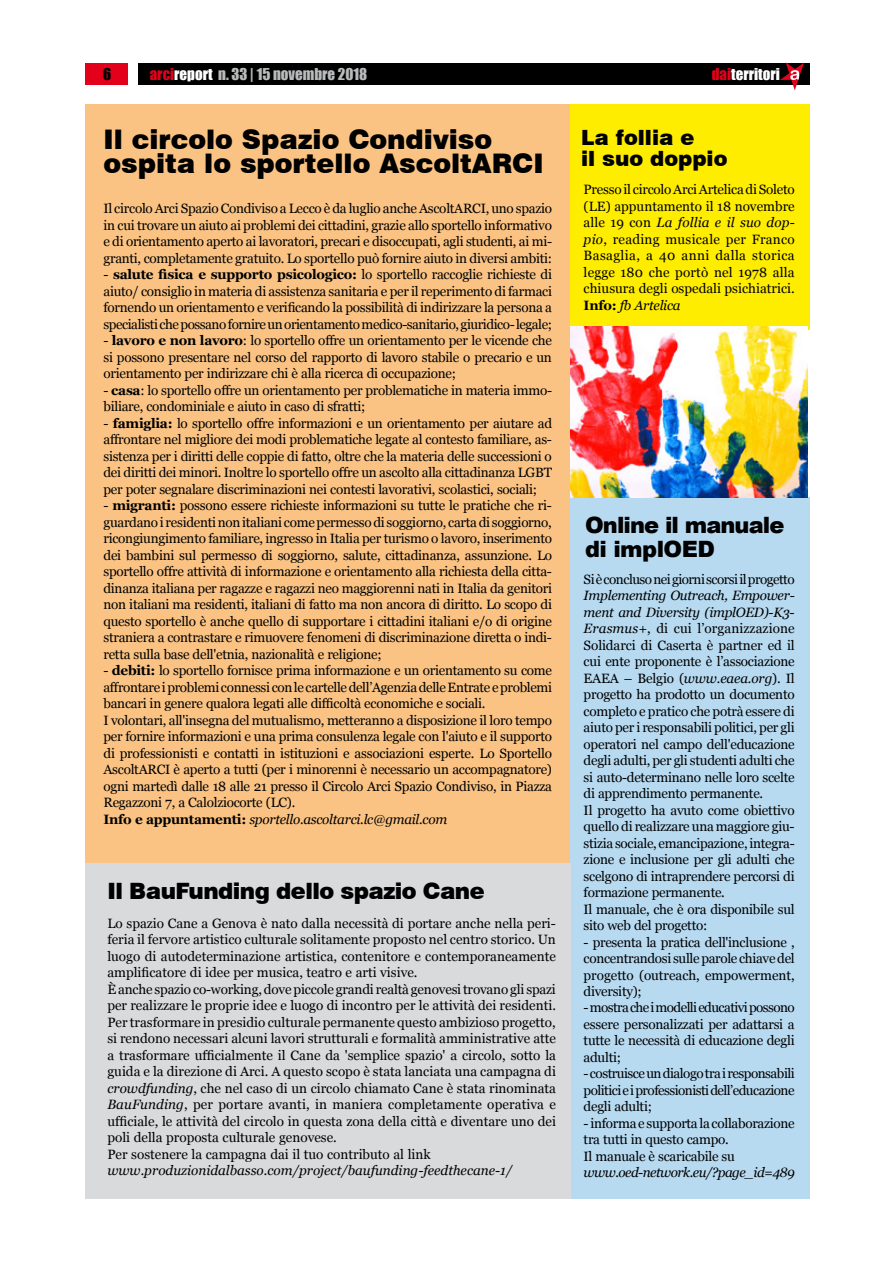
<style>
.page{position:relative;width:893px;height:1263px;background:#fff}
.page>*{position:absolute;margin:0;border:0;box-sizing:border-box;transform-origin:0 0}
.t1{font:900 27px/24px "Swiss 721 BT";color:#000}
.t2{font:900 22.5px "Swiss 721 BT";letter-spacing:-.025em;color:#000}
.t3{font:900 22.5px/24px "Arial";letter-spacing:-.04em;color:#000}
.t4{font:900 21px/21px "Swiss 721 BT";color:#000}
.t5{font:15px "Impact";color:#b9bbbc}
.t6{font:15px "Impact";color:#fff}
.t7{font:15px "Impact";color:#000}
.t8{font:13.5px/16.5px "Georgia";letter-spacing:-.02em;color:#000;text-align:justify}
.t9{font:13.5px/16.5px "Georgia";color:#000}
.t10{font:italic 13.5px "Georgia";color:#000}
.t11{font:13.5px "Georgia";letter-spacing:-.04em;color:#000}
.t12{font:italic 13.5px "Georgia";letter-spacing:-.04em;color:#000}
.s1{color:#e2001a}
.s2{color:#fff}
.s3{font-weight:700}
.s4{font-style:italic}
</style>
<div class="page">
<div style="left:85px;top:64px;width:43px;height:21px;background:#e2001a"></div>
<div style="left:138px;top:64px;width:672px;height:21px;background:#000"></div>
<svg style="left:780px;top:62px;width:24px;height:28px"></svg>
<div style="left:85px;top:104px;width:485px;height:759px;background:#fac383"></div>
<div style="left:570px;top:104px;width:240px;height:226px;background:#ffed00"></div>
<div style="left:570px;top:497px;width:240px;height:702px;background:#b7daf1"></div>
<div style="left:85px;top:863px;width:485px;height:336px;background:#d9dadb"></div>
<img style="left:571px;top:327px;width:237px;height:170px">
<p class="t7" style="left:103px;top:62px;width:10px">6</p>
<p class="t5" style="left:150px;top:62px;width:219px"><span class="s1">arci</span><span class="s2">report</span> n. 33 | 15 novembre 2018</p>
<p class="t6" style="left:712px;top:62px;width:70px"><span class="s1">dai</span>territori</p>
<h1 class="t1" style="left:103px;top:127px;width:442px">Il circolo Spazio Condiviso ospita lo sportello AscoltARCI</h1>
<h3 class="t4" style="left:581px;top:126px;width:148px">La follia e<br>il suo doppio</h3>
<p class="t8" style="left:103px;top:201px;width:450px">Il circolo Arci Spazio Condiviso a Lecco è da luglio anche AscoltARCI, uno spazio in cui trovare un aiuto ai problemi dei cittadini, grazie allo sportello informativo e di orientamento aperto ai lavoratori, precari e disoccupati, agli studenti, ai mi&shy;granti, completamente gratuito. Lo sportello può fornire aiuto in diversi ambiti:</p>
<p class="t8" style="left:103px;top:267px;width:450px">- <span class="s3">salute fisica e supporto psicologico:</span> lo sportello raccoglie richieste di aiuto/ consiglio in materia di assistenza sanitaria e per il reperimento di farmaci fornendo un orientamento e verificando la possibilità di indirizzare la persona a specialisti che possano fornire un orientamento medico-sanitario, giuridico- legale;</p>
<p class="t8" style="left:103px;top:333px;width:450px">- <span class="s3">lavoro e non lavoro</span>: lo sportello offre un orientamento per le vicende che si possono presentare nel corso del rapporto di lavoro stabile o precario e un orientamento per indirizzare chi è alla ricerca di occupazione;</p>
<p class="t8" style="left:103px;top:382px;width:450px">- <span class="s3">casa</span>: lo sportello offre un orientamento per problematiche in materia immo&shy;biliare, condominiale e aiuto in caso di sfratti;</p>
<p class="t8" style="left:103px;top:415px;width:450px">- <span class="s3">famiglia:</span> lo sportello offre informazioni e un orientamento per aiutare ad affrontare nel migliore dei modi problematiche legate al contesto familiare, as&shy;sistenza per i diritti delle coppie di fatto, oltre che la materia delle successioni o dei diritti dei minori. Inoltre lo sportello offre un ascolto alla cittadinanza LGBT per poter segnalare discriminazioni nei contesti lavorativi, scolastici, sociali;</p>
<p class="t8" style="left:103px;top:498px;width:450px">- <span class="s3">migranti:</span> possono essere richieste informazioni su tutte le pratiche che ri&shy;guardano i residenti non italiani come permesso di soggiorno, carta di soggiorno, ricongiungimento familiare, ingresso in Italia per turismo o lavoro, inserimento dei bambini sul permesso di soggiorno, salute, cittadinanza, assunzione. Lo sportello offre attività di informazione e orientamento alla richiesta della citta&shy;dinanza italiana per ragazze e ragazzi neo maggiorenni nati in Italia da genitori non italiani ma residenti, italiani di fatto ma non ancora di diritto. Lo scopo di questo sportello è anche quello di supportare i cittadini italiani e/o di origine straniera a contrastare e rimuovere fenomeni di discriminazione diretta o indi&shy;retta sulla base dell'etnia, nazionalità e religione;</p>
<p class="t8" style="left:103px;top:663px;width:450px;text-align:left">- <span class="s3">debiti:</span> lo sportello fornisce prima informazione e un orientamento su come affrontare i problemi connessi con le cartelle dell’Agenzia delle Entrate e problemi bancari in genere qualora legati alle difficoltà economiche e sociali.<br>I volontari, all'insegna del mutualismo, metteranno a disposizione il loro tempo per fornire informazioni e una prima consulenza legale con l'aiuto e il supporto di professionisti e contatti in istituzioni e associazioni esperte. Lo Sportello AscoltARCI è aperto a tutti (per i minorenni è necessario un accompagnatore) ogni martedì dalle 18 alle 21 presso il Circolo Arci Spazio Condiviso, in Piazza Regazzoni 7, a Calolziocorte (LC).<br><span class="s3">Info e appuntamenti:</span> <span class="s4">sportello.ascoltarci.lc@gmail.com</span></p>
<h2 class="t2" style="left:107px;top:878px;width:379px">Il BauFunding dello spazio Cane</h2>
<p class="t9" style="left:107px;top:915px;width:450px">Lo spazio Cane a Genova è nato dalla necessità di portare anche nella peri&shy;feria il fervore artistico culturale solitamente proposto nel centro storico. Un luogo di autodeterminazione artistica, contenitore e contemporaneamente amplificatore di idee per musica, teatro e arti visive.<br>È anche spazio co-working, dove piccole grandi realtà genovesi trovano gli spazi per realizzare le proprie idee e luogo di incontro per le attività dei residenti.<br>Per trasformare in presidio culturale permanente questo ambizioso progetto, si rendono necessari alcuni lavori strutturali e formalità amministrative atte a trasformare ufficialmente il Cane da 'semplice spazio' a circolo, sotto la guida e la direzione di Arci. A questo scopo è stata lanciata una campagna di <span class="s4">crowdfunding</span>, che nel caso di un circolo chiamato Cane è stata rinominata <span class="s4">BauFunding</span>, per portare avanti, in maniera completamente operativa e ufficiale, le attività del circolo in questa zona della città e diventare uno dei poli della proposta culturale genovese.<br>Per sostenere la campagna dai il tuo contributo al link</p>
<p class="t10" style="left:107px;top:1162px;width:407px">www.produzionidalbasso.com/project/baufunding-feedthecane-1/</p>
<p class="t8" style="left:584px;top:182px;width:213px">Presso il circolo Arci Artelica di Soleto (LE) appuntamento il 18 novembre alle 19 con <span class="s4">La follia e il suo dop&shy;pio</span>, reading musicale per Franco Basaglia, a 40 anni dalla storica legge 180 che portò nel 1978 alla chiusura degli ospedali psichiatrici.<br><span class="s3">Info:</span> <span class="s4">fb Artelica</span></p>
<h2 class="t3" style="left:585px;top:512px;width:201px">Online il manuale di implOED</h2>
<p class="t11" style="left:584px;top:571px;width:213px">Si è concluso nei giorni scorsi il progetto</p>
<p class="t8" style="left:584px;top:587px;width:213px;text-align:left"><span class="s4">Implementing Outreach, Empower&shy;ment and Diversity (implOED)-K3- Erasmus+</span>, di cui l’organizzazione Solidarci di Caserta è partner ed il cui ente proponente è l’associazione EAEA – Belgio (<span class="s4">www.eaea.org</span>). Il progetto ha prodotto un documento completo e pratico che potrà essere di aiuto per i responsabili politici, per gli operatori nel campo dell'educazione degli adulti, per gli studenti adulti che si auto-determinano nelle loro scelte di apprendimento permanente.<br>Il progetto ha avuto come obiettivo quello di realizzare una maggiore giu&shy;stizia sociale, emancipazione, integra&shy;zione e inclusione per gli adulti che scelgono di intraprendere percorsi di formazione permanente.<br>Il manuale, che è ora disponibile sul sito web del progetto:</p>
<p class="t8" style="left:584px;top:934px;width:213px">- presenta la pratica dell'inclusione , concentrandosi sulle parole chiave del progetto (outreach, empowerment, diversity);</p>
<p class="t8" style="left:584px;top:1000px;width:213px">- mostra che i modelli educativi possono essere personalizzati per adattarsi a tutte le necessità di educazione degli adulti;</p>
<p class="t8" style="left:584px;top:1066px;width:213px">- costruisce un dialogo tra i responsabili politici e i professionisti dell’educazione degli adulti;</p>
<p class="t8" style="left:584px;top:1115px;width:213px;text-align:left">- informa e supporta la collaborazione tra tutti in questo campo.<br>Il manuale è scaricabile su</p>
<p class="t12" style="left:584px;top:1164px;width:212px">www.oed-network.eu/?page_id=489</p>
</div>
